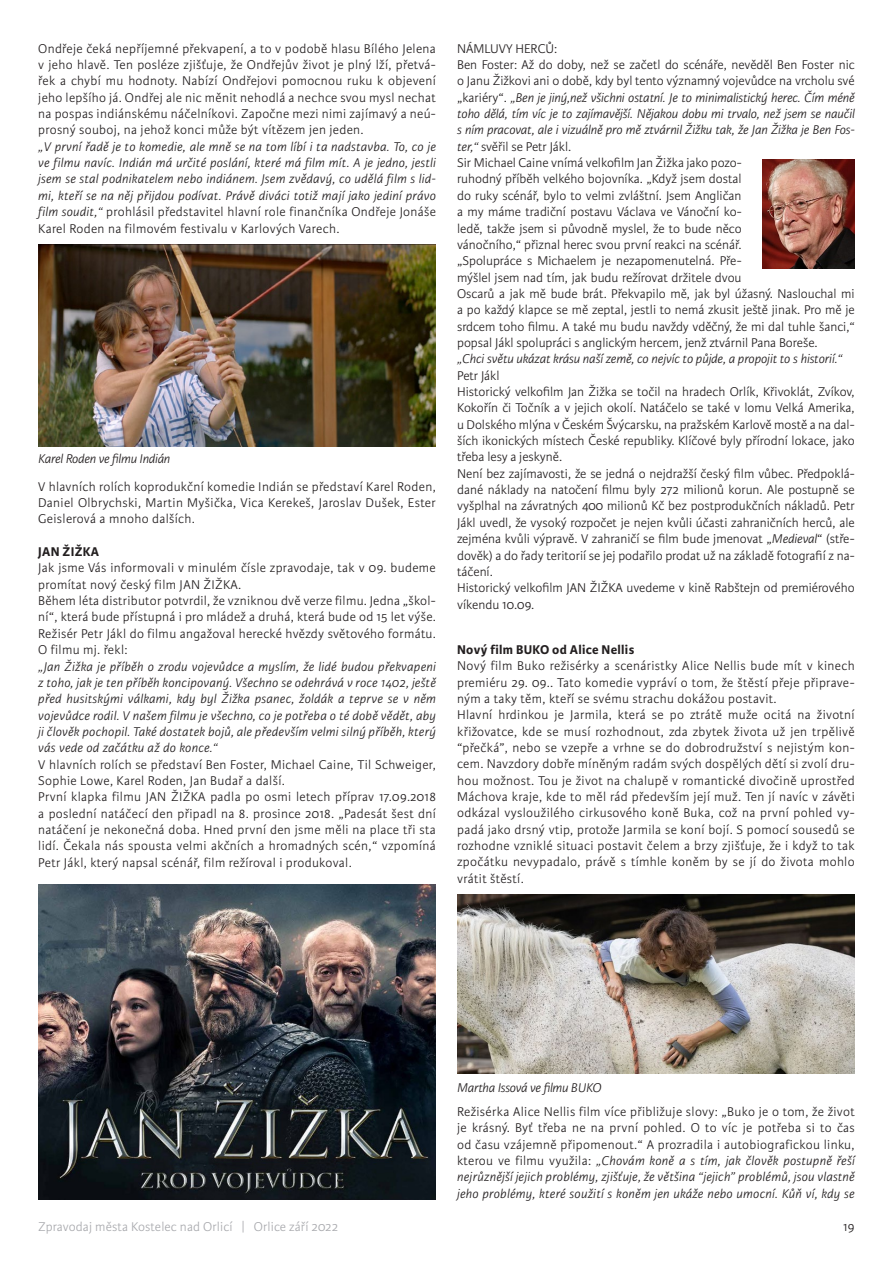
<style>
.page{position:relative;width:893px;height:1263px;background:#fff}
.page>*{position:absolute;margin:0;border:0;box-sizing:border-box;transform-origin:0 0}
.t1{font:300 13.5px/16.4px "Karmina Sans";color:#231f20;text-align:justify}
.t2{font:300 13.5px/16.4px "Karmina Sans";letter-spacing:.025em;color:#231f20}
.t3{font:italic 300 13.5px/16.4px "Karmina Sans";color:#231f20;text-align:justify}
.t4{font:300 13.5px/16.4px "Karmina Sans";letter-spacing:.02em;color:#231f20}
.t5{font:300 13.5px "Karmina Sans";letter-spacing:.01em;color:#a8a9ad}
.t6{font:700 13.5px "Karmina Sans";letter-spacing:.025em;color:#231f20}
.s1{font-style:normal}
.s2{font-style:italic}
</style>
<div class="page">
<img style="left:38px;top:244px;width:398px;height:202px">
<img style="left:38px;top:884px;width:398px;height:315px">
<img style="left:763px;top:159px;width:92px;height:110px">
<img style="left:457px;top:894px;width:398px;height:180px">
<p class="t1" style="left:38px;top:40px;width:399px">Ondřeje čeká nepříjemné překvapení, a to v podobě hlasu Bílého Jelena v jeho hlavě. Ten posléze zjišťuje, že Ondřejův život je plný lží, přetvá&shy;řek a chybí mu hodnoty. Nabízí Ondřejovi pomocnou ruku k objevení jeho lepšího já. Ondřej ale nic měnit nehodlá a nechce svou mysl nechat na pospas indiánskému náčelníkovi. Započne mezi nimi zajímavý a neú&shy;prosný souboj, na jehož konci může být vítězem jen jeden.</p>
<p class="t3" style="left:38px;top:139px;width:399px">„V první řadě je to komedie, ale mně se na tom líbí i ta nadstavba. To, co je ve filmu navíc. Indián má určité poslání, které má film mít. A je jedno, jestli jsem se stal podnikatelem nebo indiánem. Jsem zvědavý, co udělá film s lid&shy;mi, kteří se na něj přijdou podívat. Právě diváci totiž mají jako jediní právo film soudit,“ <span class="s1">prohlásil představitel hlavní role finančníka Ondřeje Jonáše Karel Roden na filmovém festivalu v Karlových Varech.</span></p>
<p class="t3" style="left:38px;top:450px;width:134px">Karel Roden ve filmu Indián</p>
<p class="t1" style="left:38px;top:478px;width:399px">V hlavních rolích koprodukční komedie Indián se představí Karel Roden, Daniel Olbrychski, Martin Myšička, Vica Kerekeš, Jaroslav Dušek, Ester Geislerová a mnoho dalších.</p>
<p class="t6" style="left:38px;top:544px;width:62px">JAN ŽIŽKA</p>
<p class="t4" style="left:38px;top:560px;width:399px">Jak jsme Vás informovali v minulém čísle zpravodaje, tak v 09. budeme promítat nový český film JAN ŽIŽKA.<br>Během léta distributor potvrdil, že vzniknou dvě verze filmu. Jedna „škol&shy;ní“, která bude přístupná i pro mládež a druhá, která bude od 15 let výše.<br>Režisér Petr Jákl do filmu angažoval herecké hvězdy světového formátu.<br>O filmu mj. řekl:</p>
<p class="t3" style="left:38px;top:658px;width:399px">„Jan Žižka je příběh o zrodu vojevůdce a myslím, že lidé budou překvapeni z toho, jak je ten příběh koncipovaný. Všechno se odehrává v roce 1402, ještě před husitskými válkami, kdy byl Žižka psanec, žoldák a teprve se v něm vojevůdce rodil. V našem filmu je všechno, co je potřeba o té době vědět, aby ji člověk pochopil. Také dostatek bojů, ale především velmi silný příběh, který vás vede od začátku až do konce.“</p>
<p class="t2" style="left:38px;top:756px;width:399px">V hlavních rolích se představí Ben Foster, Michael Caine, Til Schweiger, Sophie Lowe, Karel Roden, Jan Budař a další.<br>První klapka filmu JAN ŽIŽKA padla po osmi letech příprav 17.09.2018 a poslední natáčecí den připadl na 8. prosince 2018. „Padesát šest dní natáčení je nekonečná doba. Hned první den jsme měli na place tři sta lidí. Čekala nás spousta velmi akčních a hromadných scén,“ vzpomíná Petr Jákl, který napsal scénář, film režíroval i produkoval.</p>
<p class="t1" style="left:457px;top:40px;width:399px;text-align:left">NÁMLUVY HERCŮ:<br>Ben Foster: Až do doby, než se začetl do scénáře, nevěděl Ben Foster nic o Janu Žižkovi ani o době, kdy byl tento významný vojevůdce na vrcholu své „kariéry“. <span class="s2">„Ben je jiný,než všichni ostatní. Je to minimalistický herec. Čím méně toho dělá, tím víc je to zajímavější. Nějakou dobu mi trvalo, než jsem se naučil s ním pracovat, ale i vizuálně pro mě ztvárnil Žižku tak, že Jan Žižka je Ben Fos&shy;ter,“</span> svěřil se Petr Jákl.<br>Sir Michael Caine vnímá velkofilm Jan Žižka jako pozo-<br>ruhodný příběh velkého bojovníka. „Když jsem dostal<br>do ruky scénář, bylo to velmi zvláštní. Jsem Angličan<br>a my máme tradiční postavu Václava ve Vánoční ko-<br>ledě, takže jsem si původně myslel, že to bude něco<br>vánočního,“ přiznal herec svou první reakci na scénář.<br>„Spolupráce s Michaelem je nezapomenutelná. Pře-<br>mýšlel jsem nad tím, jak budu režírovat držitele dvou<br>Oscarů a jak mě bude brát. Překvapilo mě, jak byl úžasný. Naslouchal mi a po každý klapce se mě zeptal, jestli to nemá zkusit ještě jinak. Pro mě je srdcem toho filmu. A také mu budu navždy vděčný, že mi dal tuhle šanci,“ popsal Jákl spolupráci s anglickým hercem, jenž ztvárnil Pana Boreše.</p>
<p class="t3" style="left:457px;top:351px;width:387px">„Chci světu ukázat krásu naší země, co nejvíc to půjde, a propojit to s historií.“</p>
<p class="t1" style="left:457px;top:367px;width:399px;text-align:left">Petr Jákl<br>Historický velkofilm Jan Žižka se točil na hradech Orlík, Křivoklát, Zvíkov, Kokořín či Točník a v jejich okolí. Natáčelo se také v lomu Velká Amerika, u Dolského mlýna v Českém Švýcarsku, na pražském Karlově mostě a na dal&shy;ších ikonických místech České republiky. Klíčové byly přírodní lokace, jako třeba lesy a jeskyně.<br>Není bez zajímavosti, že se jedná o nejdražší český film vůbec. Předpoklá&shy;dané náklady na natočení filmu byly 272 milionů korun. Ale postupně se vyšplhal na závratných 400 milionů Kč bez postprodukčních nákladů. Petr Jákl uvedl, že vysoký rozpočet je nejen kvůli účasti zahraničních herců, ale zejména kvůli výpravě. V zahraničí se film bude jmenovat „<span class="s2">Medieval</span>“ (stře&shy;dověk) a do řady teritorií se jej podařilo prodat už na základě fotografií z na&shy;táčení.<br>Historický velkofilm JAN ŽIŽKA uvedeme v kině Rabštejn od premiérového víkendu 10.09.</p>
<p class="t6" style="left:457px;top:642px;width:179px">Nový film BUKO od Alice Nellis</p>
<p class="t2" style="left:457px;top:658px;width:399px">Nový film Buko režisérky a scenáristky Alice Nellis bude mít v kinech premiéru 29. 09.. Tato komedie vypráví o tom, že štěstí přeje připrave&shy;ným a taky těm, kteří se svému strachu dokážou postavit.<br>Hlavní hrdinkou je Jarmila, která se po ztrátě muže ocitá na životní křižovatce, kde se musí rozhodnout, zda zbytek života už jen trpělivě “přečká”, nebo se vzepře a vrhne se do dobrodružství s nejistým kon&shy;cem. Navzdory dobře míněným radám svých dospělých dětí si zvolí dru&shy;hou možnost. Tou je život na chalupě v romantické divočině uprostřed Máchova kraje, kde to měl rád především její muž. Ten jí navíc v závěti odkázal vysloužilého cirkusového koně Buka, což na první pohled vy&shy;padá jako drsný vtip, protože Jarmila se koní bojí. S pomocí sousedů se rozhodne vzniklé situaci postavit čelem a brzy zjišťuje, že i když to tak zpočátku nevypadalo, právě s tímhle koněm by se jí do života mohlo vrátit štěstí.</p>
<p class="t3" style="left:457px;top:1080px;width:146px">Martha Issová ve filmu BUKO</p>
<p class="t1" style="left:457px;top:1104px;width:399px">Režisérka Alice Nellis film více přibližuje slovy: „Buko je o tom, že život je krásný. Byť třeba ne na první pohled. O to víc je potřeba si to čas od času vzájemně připomenout.“ A prozradila i autobiografickou linku, kterou ve filmu využila: <span class="s2">„Chovám koně a s tím, jak člověk postupně řeší nejrůznější jejich problémy, zjišťuje, že většina “jejich” problémů, jsou vlastně jeho problémy, které soužití s koněm jen ukáže nebo umocní. Kůň ví, kdy se</span></p>
<p class="t5" style="left:38px;top:1220px;width:302px">Zpravodaj města Kostelec nad Orlicí | Orlice září 2022</p>
<p class="t1" style="left:843px;top:1219px;width:13px">19</p>
</div>
